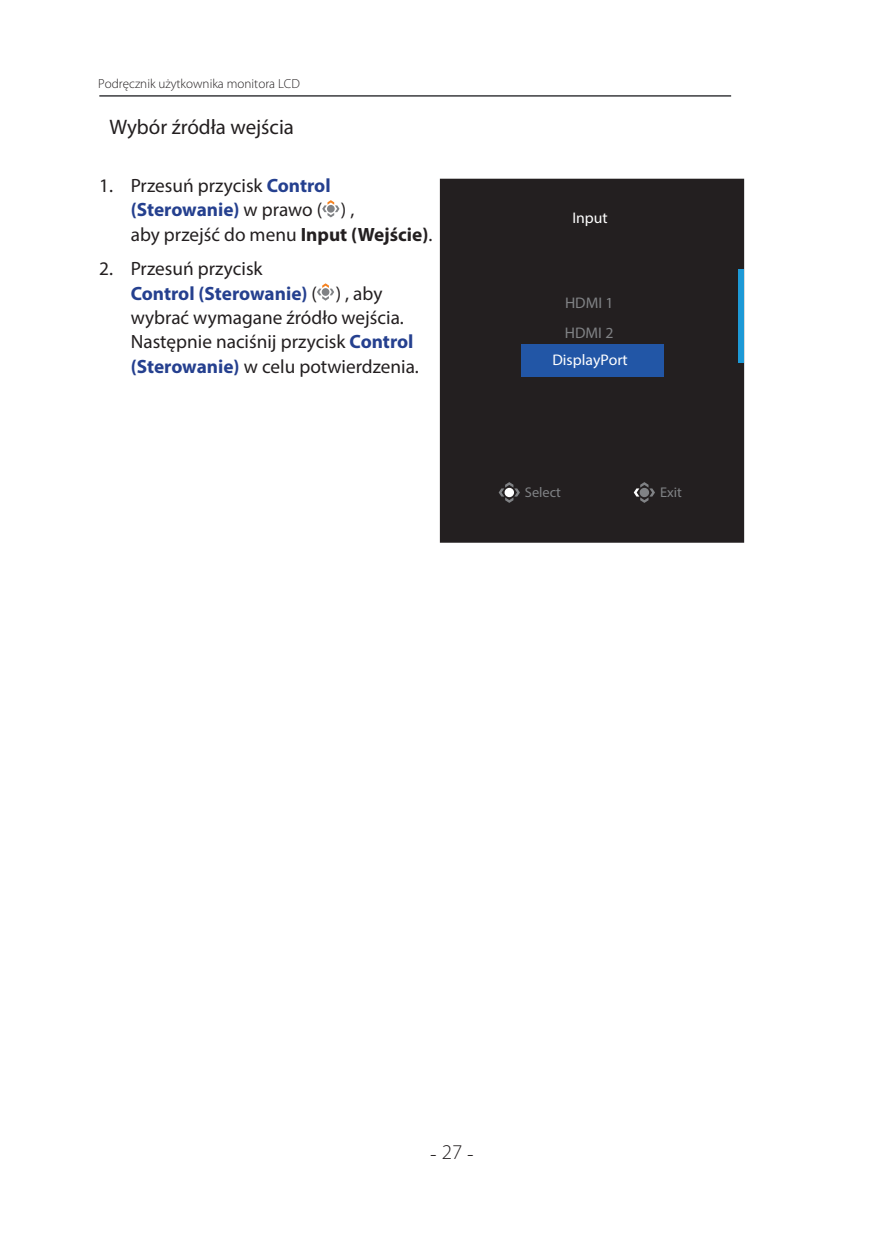
<style>
.page{position:relative;width:893px;height:1241px;background:#fff}
.page>*{position:absolute;margin:0;border:0;box-sizing:border-box;transform-origin:0 0}
.Heading_2{font:21px "Myriad Pro";color:#231f20}
.t1{font:300 21px "Adobe Song Std";color:#231f20}
.t2{font:19.25px/24.5px "Myriad Pro";color:#231f20}
.t3{font:15.4px "Play";color:#fff}
.t4{font:15.4px/30.4px "Play";color:#808285}
.t5{font:14px "Play";color:#808285}
.t6{font:300 13.12px "Myriad Pro";color:#231f20}
.s1{font-weight:700;color:#25408f}
.s2{font-weight:700}
.s3{font-family:"Myriad Pro"}
</style>
<div class="page">
<hr style="left:99px;top:95px;width:632px;height:2px;background:#57585a">
<svg style="left:322px;top:200px;width:17px;height:17px"></svg>
<svg style="left:317px;top:283px;width:17px;height:17px"></svg>
<div style="left:440px;top:179px;width:304px;height:363px;background:#231f20"></div>
<div style="left:738px;top:270px;width:6px;height:93px;background:#1d99d6"></div>
<svg style="left:499px;top:482px;width:21px;height:21px"></svg>
<svg style="left:634px;top:482px;width:21px;height:21px"></svg>
<div style="left:521px;top:344px;width:142px;height:33px;background:#2256a6"></div>
<p class="t6" style="left:98px;top:75px;width:203px">Podręcznik użytkownika monitora LCD</p>
<p class="Heading_2" style="left:109px;top:114px;width:186px">Wybór źródła wejścia</p>
<p class="t2" style="left:131px;top:173px;width:303px;text-indent:-32px">1. Przesuń przycisk <span class="s1">Control (Sterowanie)</span> w prawo ( ) ,<br>aby przejść do menu <span class="s2">Input (Wejście)</span>.</p>
<p class="t2" style="left:131px;top:256px;width:290px;text-indent:-32px">2. Przesuń przycisk<br><span class="s1">Control (Sterowanie)</span> ( ) , aby wybrać wymagane źródło wejścia.<br>Następnie naciśnij przycisk <span class="s1">Control (Sterowanie)</span> w celu potwierdzenia.</p>
<p class="t3" style="left:572px;top:209px;width:37px">Input</p>
<p class="t4" style="left:565px;top:287px;width:50px">HDMI 1<br>HDMI 2</p>
<p class="t3" style="left:552px;top:350px;width:77px">DisplayPort</p>
<p class="t5" style="left:525px;top:484px;width:38px">Select</p>
<p class="t5" style="left:660px;top:484px;width:23px">Exit</p>
<p class="t1" style="left:430px;top:1140px;width:46px">- <span class="s3">27</span> -</p>
</div>
